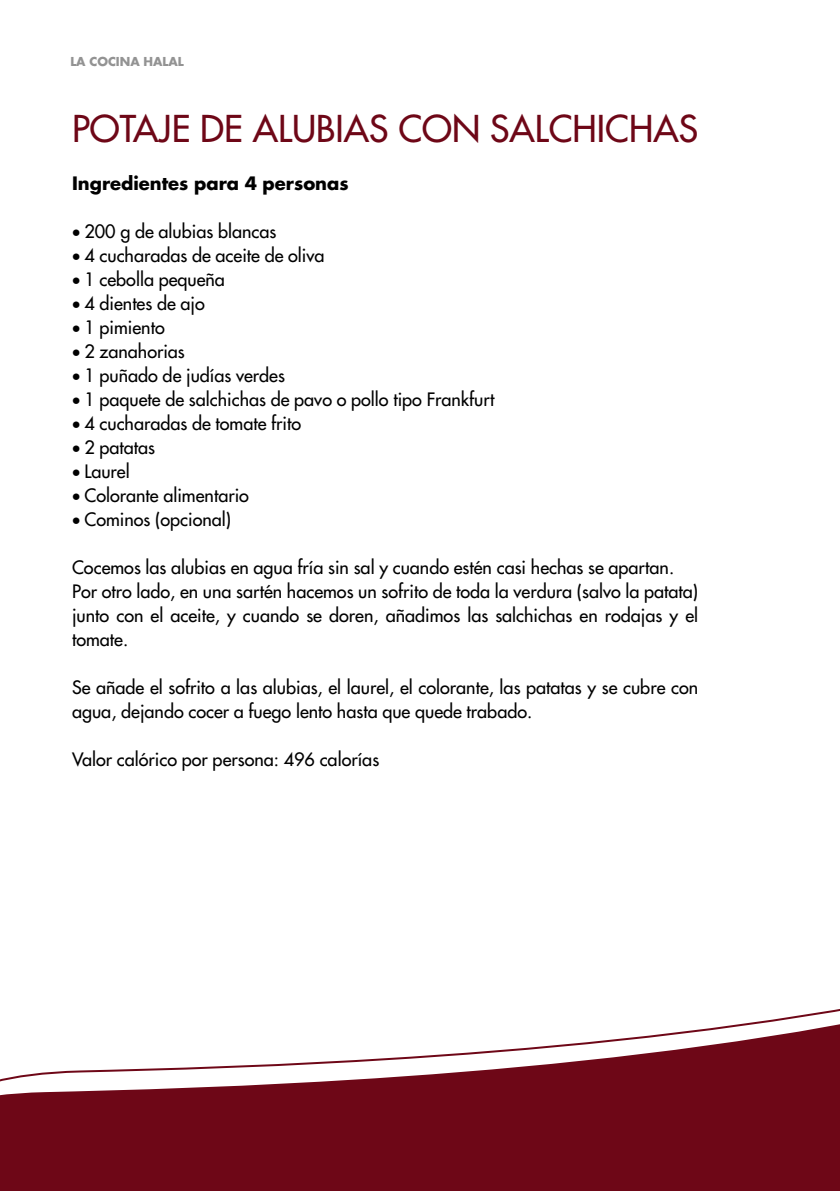
<style>
.page{position:relative;width:840px;height:1191px;background:#fff}
.page>*{position:absolute;margin:0;border:0;box-sizing:border-box;transform-origin:0 0}
.t1{font:36px "Futura";color:#6e0717}
.t2{font:18px/24px "Futura";color:#000}
.t3{font:700 18px "Futura";color:#000}
.t4{font:700 12px "Futura";color:#939393}
</style>
<div class="page">
<svg style="left:0;top:1009px;width:839px;height:182px"></svg>
<p class="t4" style="left:70px;top:53px;width:115px">LA COCINA HALAL</p>
<h1 class="t1" style="left:72px;top:105px;width:627px">POTAJE DE ALUBIAS CON SALCHICHAS</h1>
<p class="t3" style="left:72px;top:171px;width:278px">Ingredientes para 4 personas</p>
<p class="t2" style="left:72px;top:219px;width:206px">• 200 g de alubias blancas</p>
<p class="t2" style="left:72px;top:243px;width:254px">• 4 cucharadas de aceite de oliva</p>
<p class="t2" style="left:72px;top:267px;width:154px">• 1 cebolla pequeña</p>
<p class="t2" style="left:72px;top:291px;width:134px">• 4 dientes de ajo</p>
<p class="t2" style="left:72px;top:315px;width:94px">• 1 pimiento</p>
<p class="t2" style="left:72px;top:339px;width:114px">• 2 zanahorias</p>
<p class="t2" style="left:72px;top:363px;width:214px">• 1 puñado de judías verdes</p>
<p class="t2" style="left:72px;top:387px;width:423px">• 1 paquete de salchichas de pavo o pollo tipo Frankfurt</p>
<p class="t2" style="left:72px;top:411px;width:230px">• 4 cucharadas de tomate frito</p>
<p class="t2" style="left:72px;top:435px;width:84px">• 2 patatas</p>
<p class="t2" style="left:72px;top:459px;width:59px">• Laurel</p>
<p class="t2" style="left:72px;top:483px;width:178px">• Colorante alimentario</p>
<p class="t2" style="left:72px;top:507px;width:160px">• Cominos (opcional)</p>
<p class="t2" style="left:72px;top:555px;width:627px">Cocemos las alubias en agua fría sin sal y cuando estén casi hechas se apartan.<br>Por otro lado, en una sartén hacemos un sofrito de toda la verdura (salvo la patata) junto con el aceite, y cuando se doren, añadimos las salchichas en rodajas y el tomate.</p>
<p class="t2" style="left:72px;top:675px;width:627px">Se añade el sofrito a las alubias, el laurel, el colorante, las patatas y se cubre con agua, dejando cocer a fuego lento hasta que quede trabado.</p>
<p class="t2" style="left:72px;top:747px;width:308px">Valor calórico por persona: 496 calorías</p>
</div>
